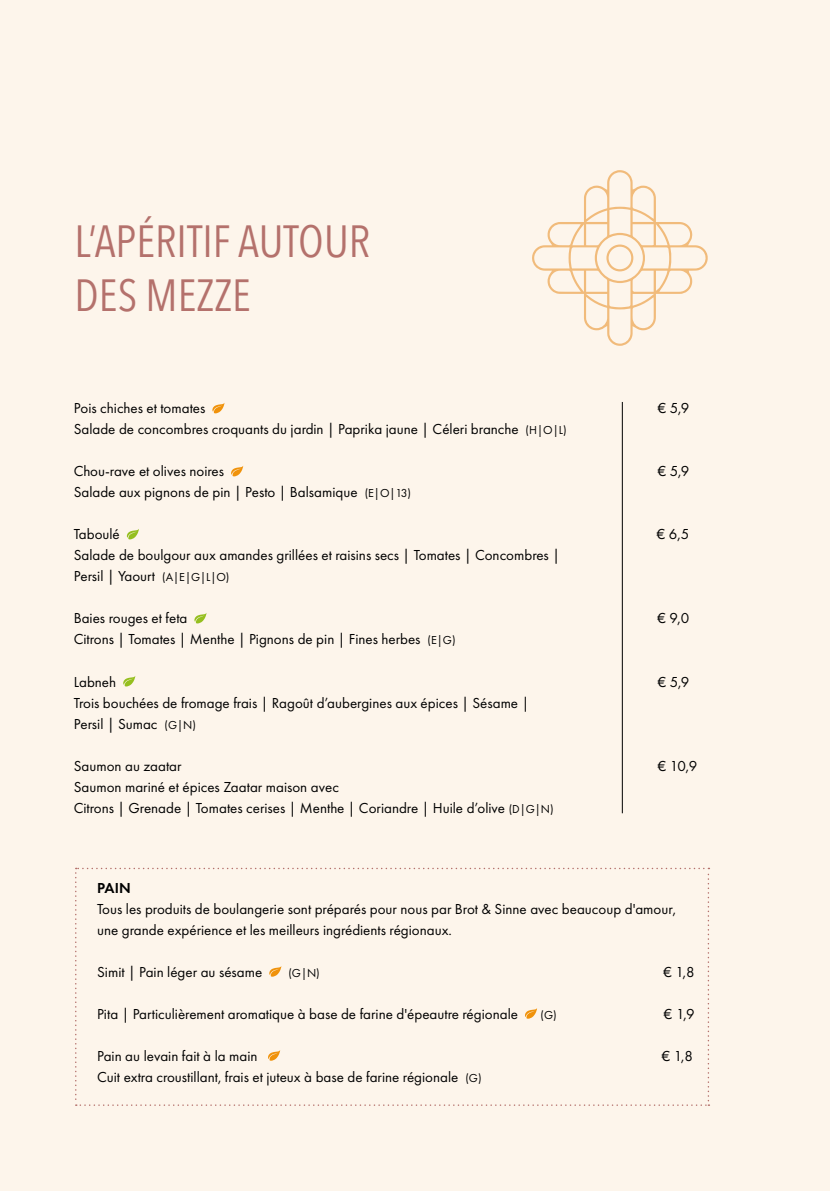
<style>
.page{position:relative;width:830px;height:1191px;background:#fff}
.page>*{position:absolute;margin:0;border:0;box-sizing:border-box;transform-origin:0 0}
.t1{font:45px/54px "Avenir Next Condensed";color:#b4716c}
.t2{font:15px/21px "Futura PT";color:#000}
.t3{font:600 15px "Futura PT";color:#000}
.t4{font:12px "Futura PT";color:#000}
.s1{font-size:12px}
</style>
<div class="page">
<div style="left:0;top:0;width:829px;height:1191px;background:#fdf5eb"></div>
<svg style="left:212px;top:403px;width:12px;height:10px"></svg>
<svg style="left:231px;top:466px;width:12px;height:10px"></svg>
<svg style="left:127px;top:529px;width:12px;height:10px"></svg>
<svg style="left:194px;top:613px;width:12px;height:10px"></svg>
<svg style="left:123px;top:676px;width:12px;height:10px"></svg>
<svg style="left:532px;top:170px;width:176px;height:176px"></svg>
<hr style="left:621px;top:402px;width:1px;height:411px;background:#000">
<svg style="left:75px;top:867px;width:634px;height:239px"></svg>
<h1 class="t1" style="left:74px;top:212px;width:297px">L’APÉRITIF AUTOUR<br>DES MEZZE</h1>
<p class="t2" style="left:74px;top:398px;width:133px">Pois chiches et tomates</p>
<p class="t2" style="left:657px;top:398px;width:33px">€ 5,9</p>
<p class="t2" style="left:74px;top:419px;width:494px">Salade de concombres croquants du jardin | Paprika jaune | Céleri branche <span class="s1">(H|O|L)</span></p>
<p class="t2" style="left:74px;top:461px;width:152px">Chou-rave et olives noires</p>
<p class="t2" style="left:657px;top:461px;width:33px">€ 5,9</p>
<p class="t2" style="left:74px;top:482px;width:338px">Salade aux pignons de pin | Pesto | Balsamique <span class="s1">(E|O|13)</span></p>
<p class="t2" style="left:74px;top:524px;width:48px">Taboulé</p>
<p class="t2" style="left:656px;top:524px;width:34px">€ 6,5</p>
<p class="t2" style="left:74px;top:545px;width:487px">Salade de boulgour aux amandes grillées et raisins secs | Tomates | Concombres |<br>Persil | Yaourt <span class="s1">(A|E|G|L|O)</span></p>
<p class="t2" style="left:74px;top:608px;width:115px">Baies rouges et feta</p>
<p class="t2" style="left:657px;top:608px;width:33px">€ 9,0</p>
<p class="t2" style="left:74px;top:629px;width:383px">Citrons | Tomates | Menthe | Pignons de pin | Fines herbes <span class="s1">(E|G)</span></p>
<p class="t2" style="left:74px;top:671px;width:44px">Labneh</p>
<p class="t2" style="left:657px;top:671px;width:33px">€ 5,9</p>
<p class="t2" style="left:74px;top:692px;width:456px">Trois bouchées de fromage frais | Ragoût d’aubergines aux épices | Sésame |<br>Persil | Sumac <span class="s1">(G|N)</span></p>
<p class="t2" style="left:74px;top:755px;width:109px">Saumon au zaatar</p>
<p class="t2" style="left:657px;top:755px;width:41px">€ 10,9</p>
<p class="t2" style="left:74px;top:776px;width:481px">Saumon mariné et épices Zaatar maison avec<br>Citrons | Grenade | Tomates cerises | Menthe | Coriandre | Huile d’olive <span class="s1">(D|G|N)</span></p>
<p class="t3" style="left:97px;top:878px;width:35px">PAIN</p>
<p class="t2" style="left:97px;top:898px;width:580px">Tous les produits de boulangerie sont préparés pour nous par Brot &amp; Sinne avec beaucoup d'amour, une grande expérience et les meilleurs ingrédients régionaux.</p>
<p class="t2" style="left:97px;top:961px;width:166px">Simit | Pain léger au sésame</p>
<p class="t4" style="left:288px;top:965px;width:33px">(G|N)</p>
<p class="t2" style="left:663px;top:961px;width:33px">€ 1,8</p>
<p class="t2" style="left:97px;top:1003px;width:422px">Pita | Particulièrement aromatique à base de farine d'épeautre régionale</p>
<p class="t4" style="left:540px;top:1007px;width:18px">(G)</p>
<p class="t2" style="left:663px;top:1003px;width:32px">€ 1,9</p>
<p class="t2" style="left:97px;top:1045px;width:162px">Pain au levain fait à la main</p>
<p class="t2" style="left:661px;top:1045px;width:33px">€ 1,8</p>
<p class="t2" style="left:97px;top:1066px;width:386px">Cuit extra croustillant, frais et juteux à base de farine régionale <span class="s1">(G)</span></p>
</div>
